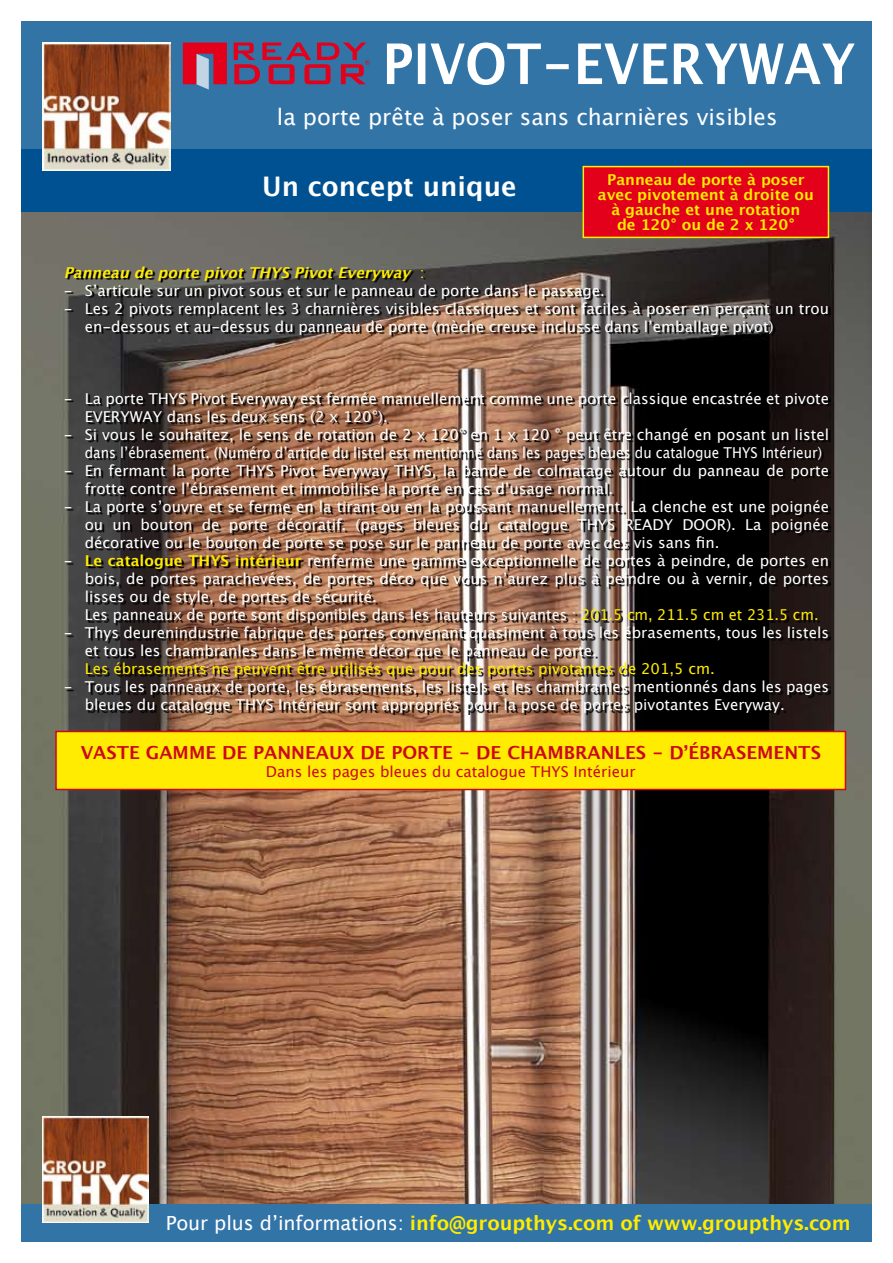
<style>
.page{position:relative;width:893px;height:1263px;background:#fff}
.page>*{position:absolute;margin:0;border:0;box-sizing:border-box;transform-origin:0 0}
.t1{font:700 27px "Lucida Grande";color:#fff}
.t2{font:22.5px "Lucida Grande";color:#fff}
.t3{font:700 19.5px "Lucida Grande";letter-spacing:-.005em;color:#ffec00}
.t4{font:700 18px "Lucida Grande";color:#cc071e}
.t5{font:15px/18px "Lucida Grande";color:#fff}
.t6{font:700 15px/15px "Lucida Grande";color:#ffec00;text-align:center}
.t7{font:15px "Lucida Grande";color:#ffec00}
.t8{font:15px "Lucida Grande";color:#cc071e}
.t9{font:italic 700 15px "Lucida Grande";color:#ffec00}
.s1{font-weight:400;font-style:normal}
.s2{font-weight:700;color:#ffec00}
.s3{color:#ffec00}
.s4{font-weight:400;color:#fff}
</style>
<div class="page">
<div style="left:21px;top:21px;width:851px;height:1182px;background:#005191"></div>
<div style="left:21px;top:1203px;width:851px;height:39px;background:#3374a7"></div>
<div style="left:21px;top:21px;width:851px;height:128px;background:#3374a7"></div>
<img style="left:43px;top:43px;width:127px;height:127px">
<svg style="left:234px;top:43px;width:136px;height:41px"></svg>
<svg style="left:183px;top:43px;width:44px;height:47px"></svg>
<svg style="left:387px;top:43px;width:468px;height:42px"></svg>
<img style="left:21px;top:213px;width:851px;height:990px">
<div style="left:56px;top:731px;width:789px;height:58px;background:#ffec00"></div>
<div style="left:55px;top:731px;width:791px;height:59px;border:2px solid #cc071e"></div>
<svg style="left:66px;top:267px;width:765px;height:448px;background:#654d3e"></svg>
<div style="left:583px;top:167px;width:245px;height:70px;background:#e2001a"></div>
<div style="left:583px;top:166px;width:246px;height:72px;border:2px solid #ffec00"></div>
<img style="left:43px;top:1116px;width:106px;height:106px">
<h2 class="t2" style="left:277px;top:104px;width:502px">la porte prête à poser sans charnières visibles</h2>
<h1 class="t1" style="left:262px;top:174px;width:256px">Un concept unique</h1>
<p class="t6" style="left:598px;top:174px;width:218px">Panneau de porte à poser avec pivotement à droite ou à gauche et une rotation<br>de 120° ou de 2 x 120°</p>
<p class="t9" style="left:64px;top:266px;width:362px">Panneau de porte pivot THYS Pivot Everyway <span class="s1">:</span></p>
<p class="t5" style="left:64px;top:281px;width:543px">- S’articule sur un pivot sous et sur le panneau de porte dans le passage.</p>
<p class="t5" style="left:85px;top:299px;width:746px;text-indent:-21px">- Les 2 pivots remplacent les 3 charnières visibles classiques et sont faciles à poser en perçant un trou en-dessous et au-dessus du panneau de porte (mèche creuse inclusse dans l’emballage pivot)</p>
<p class="t5" style="left:85px;top:389px;width:746px;text-indent:-21px">- La porte THYS Pivot Everyway est fermée manuellement comme une porte classique encastrée et pivote<br>EVERYWAY dans les deux sens (2 x 120°).</p>
<p class="t5" style="left:85px;top:425px;width:746px;text-indent:-21px">- Si vous le souhaitez, le sens de rotation de 2 x 120° en 1 x 120 ° peut être changé en posant un listel dans l’ébrasement. (Numéro d’article du listel est mentionné dans les pages bleues du catalogue THYS Intérieur)</p>
<p class="t5" style="left:85px;top:461px;width:746px;text-indent:-21px">- En fermant la porte THYS Pivot Everyway THYS, la bande de colmatage autour du panneau de porte frotte contre l’ébrasement et immobilise la porte en cas d’usage normal.</p>
<p class="t5" style="left:85px;top:497px;width:746px;text-align:justify;text-indent:-21px">- La porte s’ouvre et se ferme en la tirant ou en la poussant manuellement. La clenche est une poignée ou un bouton de porte décoratif. (pages bleues du catalogue THYS READY DOOR). La poignée décorative ou le bouton de porte se pose sur le panneau de porte avec des vis sans 昀椀n.</p>
<p class="t5" style="left:85px;top:551px;width:746px;text-indent:-21px">- <span class="s2">Le catalogue THYS intérieur</span> renferme une gamme exceptionnelle de portes à peindre, de portes en bois, de portes parachevées, de portes déco que vous n’aurez plus à peindre ou à vernir, de portes lisses ou de style, de portes de sécurité.<br>Les panneaux de porte sont disponibles dans les hauteurs suivantes : <span class="s3">201.5 cm, 211.5 cm et 231.5 cm.</span></p>
<p class="t5" style="left:85px;top:623px;width:746px;text-indent:-21px">- Thys deurenindustrie fabrique des portes convenant quasiment à tous les ébrasements, tous les listels et tous les chambranles dans le même décor que le panneau de porte.</p>
<p class="t7" style="left:85px;top:660px;width:632px">Les ébrasements ne peuvent être utilisés que pour des portes pivotantes de 201,5 cm.</p>
<p class="t5" style="left:85px;top:677px;width:746px;text-indent:-21px">- Tous les panneaux de porte, les ébrasements, les listels et les chambranles mentionnés dans les pages bleues du catalogue THYS Intérieur sont appropriés pour la pose de portes pivotantes Everyway.</p>
<p class="t4" style="left:81px;top:742px;width:742px">Vaste gamme de panneaux de porte - de chambranles - d’ébrasements</p>
<p class="t8" style="left:266px;top:762px;width:371px">Dans les pages bleues du catalogue THYS Intérieur</p>
<h3 class="t3" style="left:166px;top:1215px;width:686px"><span class="s4">Pour plus d’informations:</span> info@groupthys.com of www.groupthys.com</h3>
</div>
